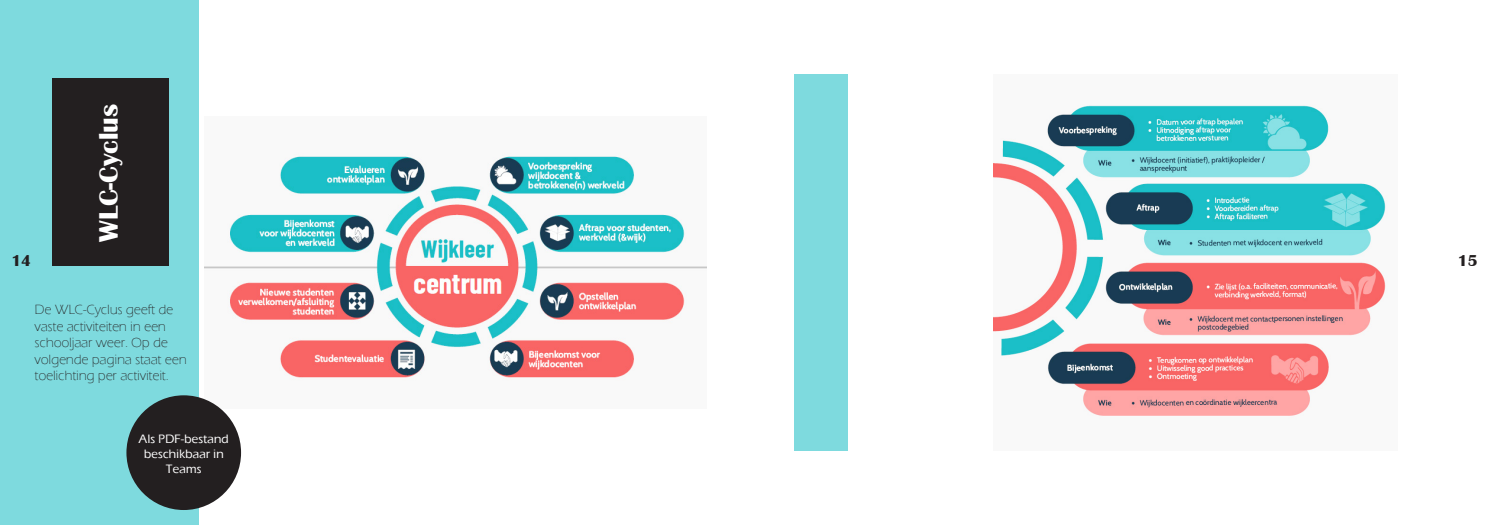
<style>
.page{position:relative;width:1489px;height:525px;background:#fff}
.page>*{position:absolute;margin:0;border:0;box-sizing:border-box;transform-origin:0 0}
.t1{font:700 27.5px "Britannic";color:#fff}
.t2{font:700 16.25px "Britannic";color:#231f20}
.t3{font:300 13.75px/16.5px "Eras ITC";color:#231f20}
.t4{font:500 12.5px/15px "Eras ITC";color:#fff;text-align:center}
</style>
<div class="page">
<img style="left:204px;top:153px;width:502px;height:255px">
<div style="left:0;top:0;width:198px;height:524px;background:#7edade"></div>
<div style="left:53px;top:78px;width:116px;height:187px;background:#231f20"></div>
<div style="left:126px;top:395px;width:115px;height:114px;background:#231f20;border-radius:50%"></div>
<div style="left:794px;top:74px;width:53px;height:376px;background:#7edade"></div>
<img style="left:993px;top:105px;width:393px;height:311px">
<p class="t2" style="left:11px;top:255px;width:21px">14</p>
<h1 class="t1" style="left:99px;top:241px;width:139px;rotate:-90deg">WLC-Cyclus</h1>
<p class="t3" style="left:35px;top:302px;width:154px">De WLC-Cyclus geeft de vaste activiteiten in een schooljaar weer. Op de volgende pagina staat een toelichting per activiteit.</p>
<p class="t4" style="left:139px;top:431px;width:92px">Als PDF-bestand beschikbaar in<br>Teams</p>
<p class="t2" style="left:1457px;top:255px;width:21px">15</p>
</div>
